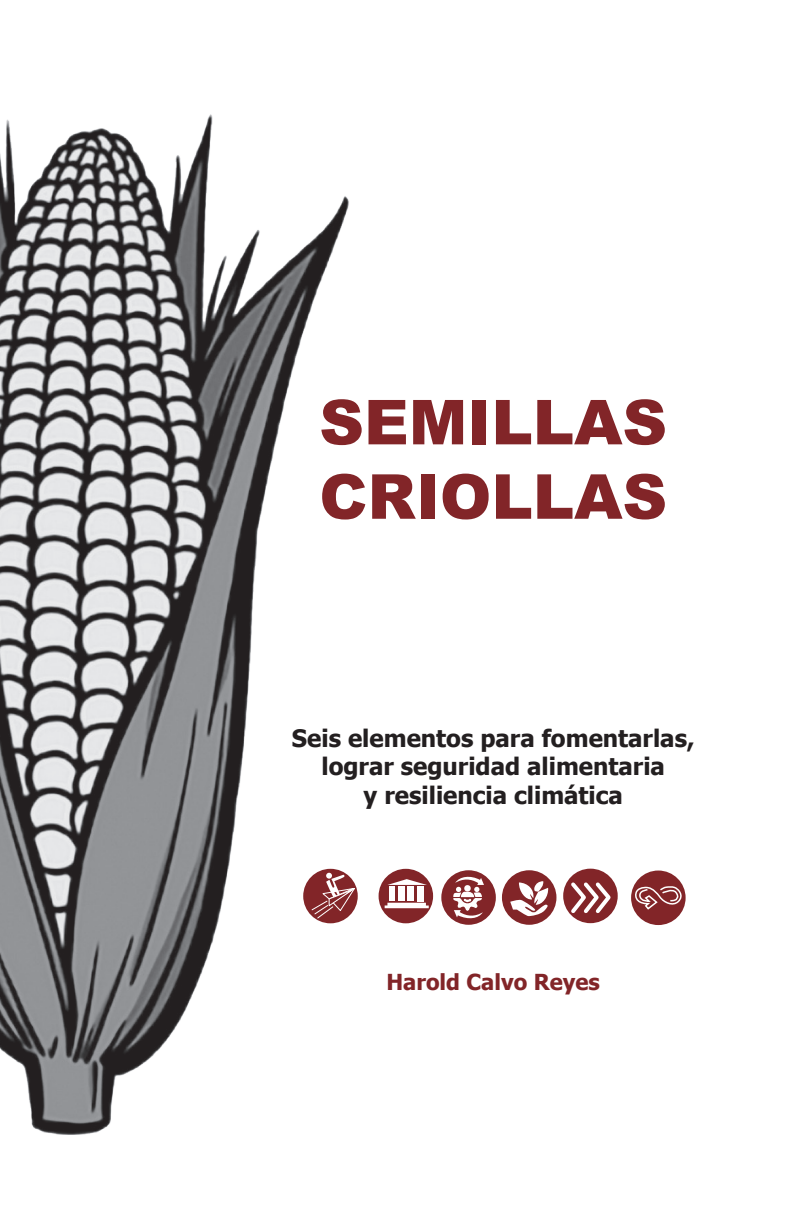
<style>
.page{position:relative;width:792px;height:1224px;background:#fff}
.page>*{position:absolute;margin:0;border:0;box-sizing:border-box;transform-origin:0 0}
.SUBTITULO_BOLD{font:900 62px "Arial";color:#822528}
.SUBTITULO_BOLD-2{font:700 24px "Tahoma";color:#231f20}
.SUBTITULO_BOLD-3{font:700 22px "Tahoma";color:#822528}
</style>
<div class="page">
<img style="left:0;top:114px;width:379px;height:1021px">
<div style="left:303px;top:869px;width:55px;height:54px;background:#822528;border-radius:50%"></div>
<svg style="left:311px;top:873px;width:51px;height:46px"></svg>
<div style="left:379px;top:869px;width:54px;height:54px;background:#822528;border-radius:50%"></div>
<div style="left:441px;top:870px;width:55px;height:55px;background:#822528;border-radius:50%"></div>
<div style="left:502px;top:870px;width:54px;height:55px;background:#822528;border-radius:50%"></div>
<svg style="left:388px;top:879px;width:39px;height:6px"></svg>
<div style="left:390px;top:886px;width:5px;height:15px;background:#fff"></div>
<div style="left:399px;top:886px;width:6px;height:15px;background:#fff"></div>
<div style="left:408px;top:886px;width:6px;height:15px;background:#fff"></div>
<div style="left:418px;top:886px;width:6px;height:16px;background:#fff"></div>
<svg style="left:385px;top:903px;width:44px;height:5px"></svg>
<svg style="left:453px;top:876px;width:31px;height:43px"></svg>
<svg style="left:510px;top:881px;width:39px;height:35px"></svg>
<div style="left:563px;top:869px;width:55px;height:54px;background:#822528;border-radius:50%"></div>
<div style="left:631px;top:871px;width:55px;height:54px;background:#822528;border-radius:50%"></div>
<svg style="left:633px;top:885px;width:53px;height:26px"></svg>
<svg style="left:567px;top:879px;width:47px;height:38px"></svg>
<p class="SUBTITULO_BOLD" style="left:319px;top:377px;width:349px">SEMILLAS</p>
<p class="SUBTITULO_BOLD" style="left:319px;top:452px;width:349px">CRIOLLAS</p>
<p class="SUBTITULO_BOLD-2" style="left:292px;top:721px;width:404px">Seis elementos para fomentarlas,</p>
<p class="SUBTITULO_BOLD-2" style="left:321px;top:750px;width:345px">lograr seguridad alimentaria</p>
<p class="SUBTITULO_BOLD-2" style="left:364px;top:779px;width:261px">y resiliencia climática</p>
<p class="SUBTITULO_BOLD-3" style="left:387px;top:967px;width:215px">Harold Calvo Reyes</p>
</div>
